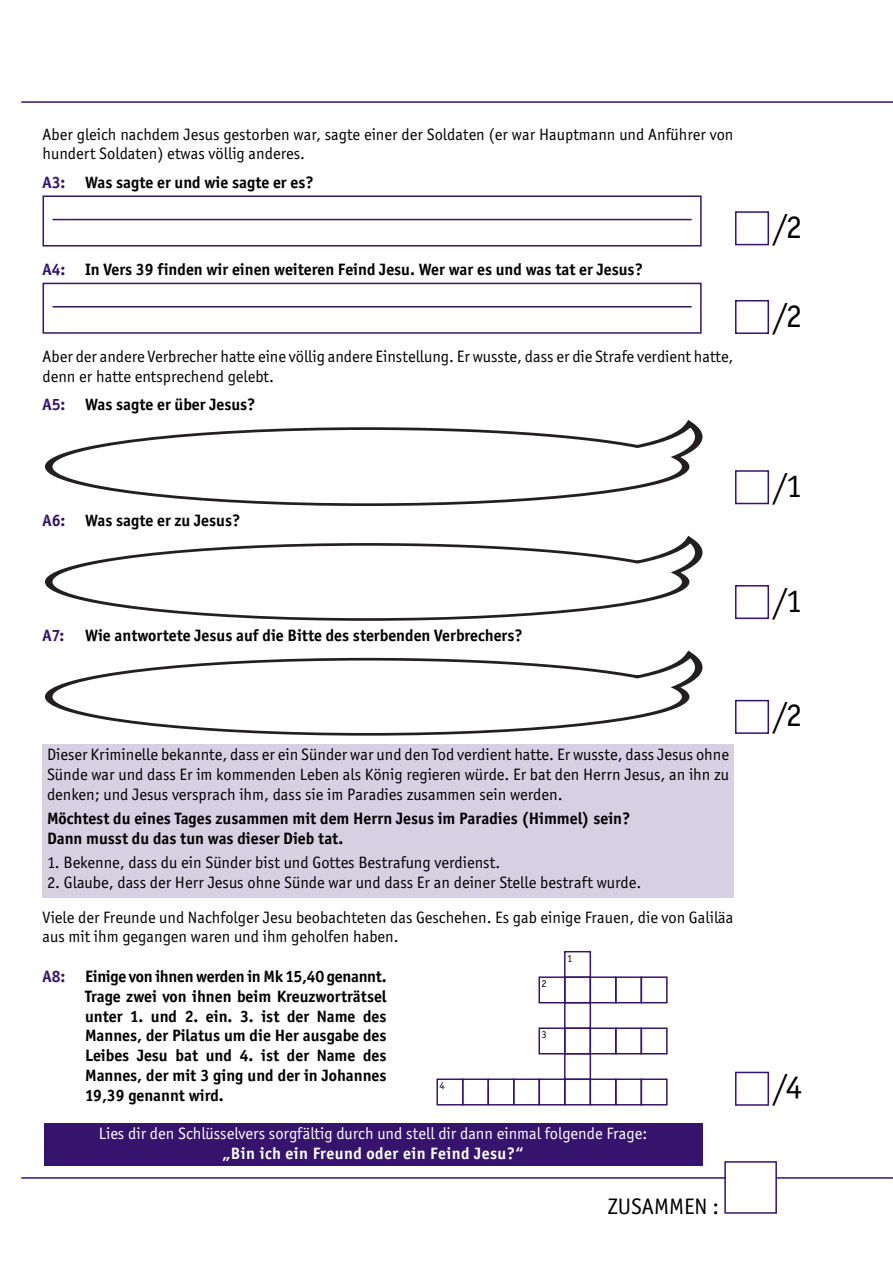
<style>
.page{position:relative;width:893px;height:1263px;background:#fff}
.page>*{position:absolute;margin:0;border:0;box-sizing:border-box;transform-origin:0 0}
.t1{font:33px "Officina San ITC";color:#000}
.t2{font:22.5px "Officina San ITC";color:#000}
.t3{font:16.5px/19.8px "Officina San ITC";color:#000}
.t4{font:700 16.5px/19.8px "Officina San ITC";color:#000;text-align:justify}
.t5{font:16.5px "Officina San ITC";color:#fff}
.t6{font:700 16.5px "Officina San ITC";letter-spacing:.025em;color:#fff}
.t7{font:10.5px "Officina San ITC";color:#000}
.s1{color:#36136c}
</style>
<div class="page">
<hr style="left:21px;top:1177px;width:872px;height:2px;background:#36136c">
<hr style="left:21px;top:101px;width:872px;height:2px;background:#36136c">
<div style="left:726px;top:1163px;width:49px;height:49px;background:#fff"></div>
<div style="left:724px;top:1161px;width:53px;height:53px;border:2px solid #36136c"></div>
<svg style="left:45px;top:650px;width:658px;height:86px"></svg>
<svg style="left:45px;top:535px;width:658px;height:86px"></svg>
<div style="left:43px;top:195px;width:659px;height:51px;border:2px solid #36136c"></div>
<hr style="left:53px;top:219px;width:639px;height:1px;background:#36136c">
<svg style="left:44px;top:420px;width:659px;height:86px"></svg>
<div style="left:44px;top:1124px;width:658px;height:42px;background:#36136c"></div>
<div style="left:43px;top:283px;width:659px;height:51px;border:2px solid #36136c"></div>
<hr style="left:53px;top:306px;width:639px;height:1px;background:#36136c">
<div style="left:735px;top:585px;width:34px;height:34px;border:2px solid #36136c"></div>
<div style="left:735px;top:1072px;width:34px;height:34px;border:2px solid #36136c"></div>
<div style="left:735px;top:470px;width:34px;height:34px;border:2px solid #36136c"></div>
<div style="left:735px;top:211px;width:34px;height:34px;border:2px solid #36136c"></div>
<div style="left:735px;top:300px;width:34px;height:34px;border:2px solid #36136c"></div>
<div style="left:735px;top:700px;width:34px;height:34px;border:2px solid #36136c"></div>
<div style="left:564px;top:951px;width:27px;height:27px;border:1px solid #36136c"></div>
<div style="left:538px;top:976px;width:27px;height:27px;border:1px solid #36136c"></div>
<div style="left:564px;top:976px;width:27px;height:27px;border:1px solid #36136c"></div>
<div style="left:590px;top:976px;width:27px;height:27px;border:1px solid #36136c"></div>
<div style="left:615px;top:976px;width:27px;height:27px;border:1px solid #36136c"></div>
<div style="left:641px;top:976px;width:27px;height:27px;border:1px solid #36136c"></div>
<div style="left:564px;top:1002px;width:27px;height:27px;border:1px solid #36136c"></div>
<div style="left:538px;top:1027px;width:27px;height:27px;border:1px solid #36136c"></div>
<div style="left:564px;top:1027px;width:27px;height:27px;border:1px solid #36136c"></div>
<div style="left:590px;top:1027px;width:27px;height:27px;border:1px solid #36136c"></div>
<div style="left:615px;top:1027px;width:27px;height:27px;border:1px solid #36136c"></div>
<div style="left:641px;top:1027px;width:27px;height:27px;border:1px solid #36136c"></div>
<div style="left:564px;top:1053px;width:27px;height:27px;border:1px solid #36136c"></div>
<div style="left:513px;top:1078px;width:27px;height:27px;border:1px solid #36136c"></div>
<div style="left:487px;top:1078px;width:27px;height:27px;border:1px solid #36136c"></div>
<div style="left:462px;top:1078px;width:27px;height:27px;border:1px solid #36136c"></div>
<div style="left:436px;top:1078px;width:27px;height:27px;border:1px solid #36136c"></div>
<div style="left:538px;top:1078px;width:27px;height:27px;border:1px solid #36136c"></div>
<div style="left:564px;top:1078px;width:27px;height:27px;border:1px solid #36136c"></div>
<div style="left:590px;top:1078px;width:27px;height:27px;border:1px solid #36136c"></div>
<div style="left:615px;top:1078px;width:27px;height:27px;border:1px solid #36136c"></div>
<div style="left:641px;top:1078px;width:27px;height:27px;border:1px solid #36136c"></div>
<div style="left:43px;top:744px;width:690px;height:153px;background:#d7d0e2"></div>
<p class="t3" style="left:43px;top:124px;width:692px">Aber gleich nachdem Jesus gestorben war, sagte einer der Soldaten (er war Hauptmann und Anführer von hundert Soldaten) etwas völlig anderes.</p>
<p class="t4" style="left:43px;top:172px;width:273px"><span class="s1">A3:</span> Was sagte er und wie sagte er es?</p>
<p class="t4" style="left:43px;top:259px;width:602px"><span class="s1">A4:</span> In Vers 39 finden wir einen weiteren Feind Jesu. Wer war es und was tat er Jesus?</p>
<p class="t3" style="left:43px;top:346px;width:692px">Aber der andere Verbrecher hatte eine völlig andere Einstellung. Er wusste, dass er die Strafe verdient hatte, denn er hatte entsprechend gelebt.</p>
<p class="t4" style="left:43px;top:394px;width:215px"><span class="s1">A5:</span> Was sagte er über Jesus?</p>
<p class="t4" style="left:43px;top:510px;width:199px"><span class="s1">A6:</span> Was sagte er zu Jesus?</p>
<p class="t4" style="left:43px;top:625px;width:482px"><span class="s1">A7:</span> Wie antwortete Jesus auf die Bitte des sterbenden Verbrechers?</p>
<p class="t3" style="left:47px;top:745px;width:683px;text-align:justify">Dieser Kriminelle bekannte, dass er ein Sünder war und den Tod verdient hatte. Er wusste, dass Jesus ohne Sünde war und dass Er im kommenden Leben als König regieren würde. Er bat den Herrn Jesus, an ihn zu denken; und Jesus versprach ihm, dass sie im Paradies zusammen sein werden.</p>
<p class="t4" style="left:47px;top:808px;width:585px">Möchtest du eines Tages zusammen mit dem Herrn Jesus im Paradies (Himmel) sein?<br>Dann musst du das tun was dieser Dieb tat.</p>
<p class="t3" style="left:47px;top:852px;width:455px">1. Bekenne, dass du ein Sünder bist und Gottes Bestrafung verdienst.</p>
<p class="t3" style="left:47px;top:872px;width:596px">2. Glaube, dass der Herr Jesus ohne Sünde war und dass Er an deiner Stelle bestraft wurde.</p>
<p class="t3" style="left:43px;top:907px;width:692px">Viele der Freunde und Nachfolger Jesu beobachteten das Geschehen. Es gab einige Frauen, die von Galiläa aus mit ihm gegangen waren und ihm geholfen haben.</p>
<p class="t4" style="left:85px;top:966px;width:303px;text-indent:-43px"><span class="s1">A8:</span> Einige von ihnen werden in Mk 15,40 genannt.<br>Trage zwei von ihnen beim Kreuzworträtsel unter 1. und 2. ein. 3. ist der Name des Mannes, der Pilatus um die Her ausgabe des Leibes Jesu bat und 4. ist der Name des Mannes, der mit 3 ging und der in Johannes 19,39 genannt wird.</p>
<p class="t5" style="left:99px;top:1124px;width:550px">Lies dir den Schlüsselvers sorgfältig durch und stell dir dann einmal folgende Frage:</p>
<p class="t6" style="left:222px;top:1143px;width:303px">„Bin ich ein Freund oder ein Feind Jesu?“</p>
<p class="t7" style="left:567px;top:952px;width:7px">1</p>
<p class="t7" style="left:541px;top:977px;width:7px">2</p>
<p class="t7" style="left:541px;top:1028px;width:7px">3</p>
<p class="t7" style="left:439px;top:1079px;width:7px">4</p>
<h2 class="t2" style="left:608px;top:1193px;width:113px">ZUSAMMEN :</h2>
<h1 class="t1" style="left:773px;top:208px;width:30px">/2</h1>
<h1 class="t1" style="left:773px;top:296px;width:30px">/2</h1>
<h1 class="t1" style="left:773px;top:466px;width:30px">/1</h1>
<h1 class="t1" style="left:773px;top:581px;width:30px">/1</h1>
<h1 class="t1" style="left:773px;top:696px;width:30px">/2</h1>
<h1 class="t1" style="left:773px;top:1068px;width:30px">/4</h1>
</div>
